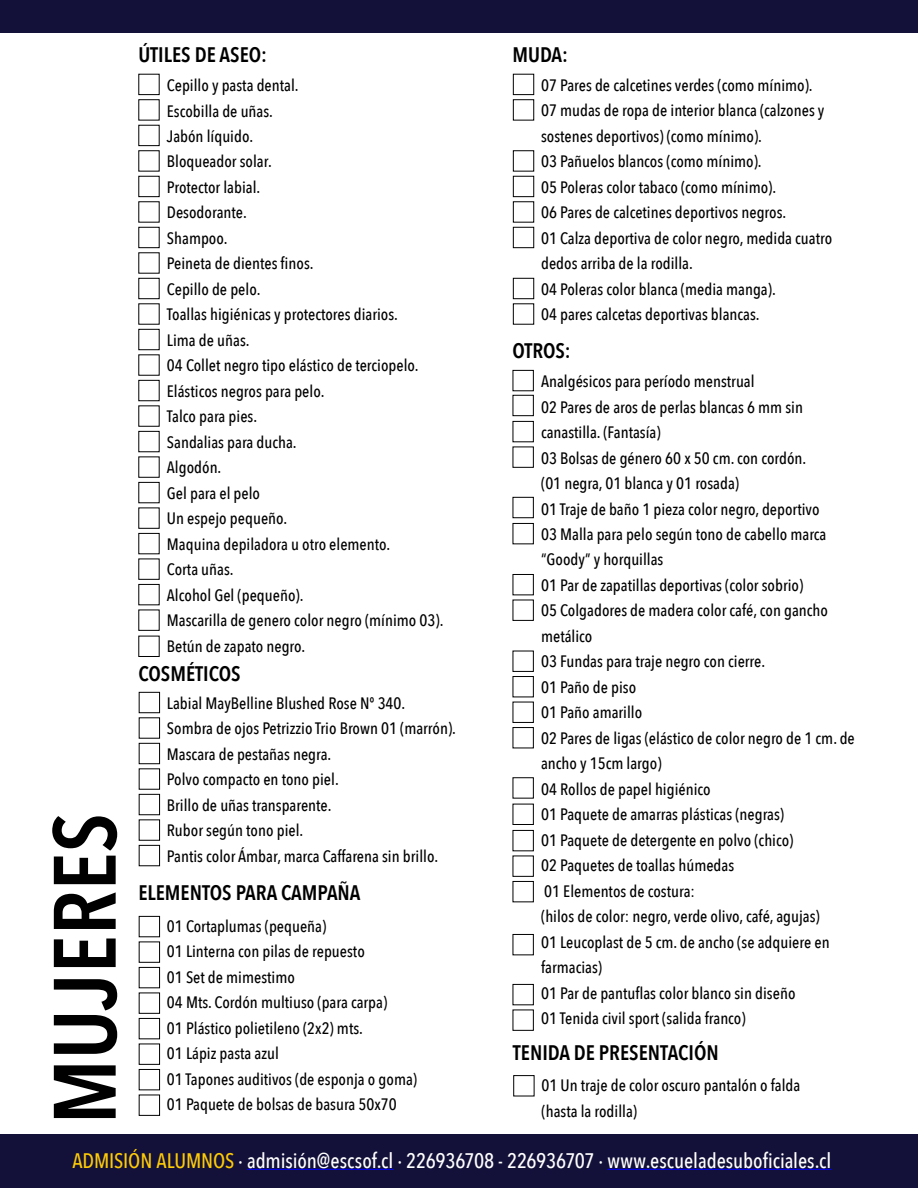
<style>
.page{position:relative;width:918px;height:1188px;background:#fff}
.page>*{position:absolute;margin:0;border:0;box-sizing:border-box;transform-origin:0 0}
.t1{font:600 87.3px "Avenir Next Condensed";color:#000}
.t2{font:500 21px "Avenir Next Condensed";letter-spacing:-.005em;color:#fff}
.t3{font:600 21px "Avenir Next Condensed";color:#000}
.t4{font:500 16.5px/25.5px "Avenir Next Condensed";color:#000}
.s1{color:#fecb04}
</style>
<div class="page">
<div style="left:513px;top:370px;width:21px;height:21px;border:1px solid #000"></div>
<div style="left:513px;top:395px;width:21px;height:21px;border:1px solid #000"></div>
<div style="left:513px;top:74px;width:21px;height:21px;border:1px solid #000"></div>
<div style="left:139px;top:916px;width:21px;height:21px;border:1px solid #000"></div>
<div style="left:139px;top:692px;width:21px;height:21px;border:1px solid #000"></div>
<div style="left:138px;top:278px;width:22px;height:21px;border:1px solid #000"></div>
<div style="left:513px;top:574px;width:21px;height:21px;border:1px solid #000"></div>
<div style="left:513px;top:278px;width:21px;height:21px;border:1px solid #000"></div>
<div style="left:513px;top:497px;width:21px;height:21px;border:1px solid #000"></div>
<div style="left:513px;top:176px;width:21px;height:21px;border:1px solid #000"></div>
<div style="left:139px;top:743px;width:21px;height:21px;border:1px solid #000"></div>
<div style="left:139px;top:1018px;width:21px;height:21px;border:1px solid #000"></div>
<div style="left:513px;top:676px;width:21px;height:21px;border:1px solid #000"></div>
<div style="left:513px;top:856px;width:21px;height:21px;border:1px solid #000"></div>
<div style="left:513px;top:984px;width:21px;height:21px;border:1px solid #000"></div>
<div style="left:513px;top:934px;width:21px;height:21px;border:1px solid #000"></div>
<div style="left:513px;top:421px;width:21px;height:21px;border:1px solid #000"></div>
<div style="left:139px;top:967px;width:21px;height:21px;border:1px solid #000"></div>
<div style="left:138px;top:329px;width:22px;height:21px;border:1px solid #000"></div>
<div style="left:138px;top:227px;width:22px;height:21px;border:1px solid #000"></div>
<div style="left:513px;top:523px;width:21px;height:21px;border:1px solid #000"></div>
<div style="left:513px;top:227px;width:21px;height:21px;border:1px solid #000"></div>
<div style="left:139px;top:794px;width:21px;height:21px;border:1px solid #000"></div>
<div style="left:139px;top:845px;width:21px;height:21px;border:1px solid #000"></div>
<div style="left:139px;top:1069px;width:21px;height:21px;border:1px solid #000"></div>
<div style="left:513px;top:727px;width:21px;height:21px;border:1px solid #000"></div>
<div style="left:513px;top:804px;width:21px;height:21px;border:1px solid #000"></div>
<div style="left:513px;top:777px;width:21px;height:22px;border:1px solid #000"></div>
<div style="left:513px;top:99px;width:21px;height:21px;border:1px solid #000"></div>
<div style="left:139px;top:942px;width:21px;height:21px;border:1px solid #000"></div>
<div style="left:513px;top:600px;width:21px;height:21px;border:1px solid #000"></div>
<div style="left:513px;top:201px;width:21px;height:22px;border:1px solid #000"></div>
<div style="left:139px;top:768px;width:21px;height:22px;border:1px solid #000"></div>
<div style="left:139px;top:819px;width:21px;height:22px;border:1px solid #000"></div>
<div style="left:139px;top:1044px;width:21px;height:21px;border:1px solid #000"></div>
<div style="left:513px;top:702px;width:21px;height:21px;border:1px solid #000"></div>
<div style="left:513px;top:881px;width:21px;height:21px;border:1px solid #000"></div>
<div style="left:513px;top:1010px;width:21px;height:21px;border:1px solid #000"></div>
<div style="left:513px;top:447px;width:21px;height:21px;border:1px solid #000"></div>
<div style="left:513px;top:150px;width:21px;height:22px;border:1px solid #000"></div>
<div style="left:139px;top:993px;width:21px;height:21px;border:1px solid #000"></div>
<div style="left:513px;top:651px;width:21px;height:21px;border:1px solid #000"></div>
<div style="left:513px;top:830px;width:21px;height:21px;border:1px solid #000"></div>
<div style="left:139px;top:1095px;width:21px;height:21px;border:1px solid #000"></div>
<div style="left:0;top:0;width:918px;height:33px;background:#131139"></div>
<div style="left:513px;top:1075px;width:21px;height:21px;border:1px solid #000"></div>
<div style="left:0;top:1134px;width:918px;height:54px;background:#131139"></div>
<hr style="left:247px;top:1169px;width:147px;height:1px;background:#00f">
<hr style="left:607px;top:1169px;width:224px;height:1px;background:#00f">
<h1 class="t1" style="left:10px;top:1124px;width:313px;rotate:-90deg">MUJERES</h1>
<p class="t3" style="left:138px;top:37px;width:130px">ÚTILES DE ASEO:</p>
<p class="t4" style="left:167px;top:72px;width:278px">Cepillo y pasta dental.<br>Escobilla de uñas.<br>Jabón líquido.<br>Bloqueador solar.<br>Protector labial.<br>Desodorante.<br>Shampoo.<br>Peineta de dientes finos.<br>Cepillo de pelo.<br>Toallas higiénicas y protectores diarios.<br>Lima de uñas.<br>04 Collet negro tipo elástico de terciopelo.<br>Elásticos negros para pelo.<br>Talco para pies.<br>Sandalias para ducha.<br>Algodón.<br>Gel para el pelo<br>Un espejo pequeño.<br>Maquina depiladora u otro elemento.<br>Corta uñas.<br>Alcohol Gel (pequeño).<br>Mascarilla de genero color negro (mínimo 03).<br>Betún de zapato negro.</p>
<p class="t3" style="left:138px;top:656px;width:104px">COSMÉTICOS</p>
<p class="t4" style="left:167px;top:690px;width:291px">Labial MayBelline Blushed Rose Nº 340.<br>Sombra de ojos Petrizzio Trio Brown 01 (marrón).<br>Mascara de pestañas negra.<br>Polvo compacto en tono piel.<br>Brillo de uñas transparente.<br>Rubor según tono piel.<br>Pantis color Ámbar, marca Caffarena sin brillo.</p>
<p class="t3" style="left:138px;top:875px;width:224px">ELEMENTOS PARA CAMPAÑA</p>
<p class="t4" style="left:167px;top:913px;width:252px">01 Cortaplumas (pequeña)<br>01 Linterna con pilas de repuesto<br>01 Set de mimestimo<br>04 Mts. Cordón multiuso (para carpa)<br>01 Plástico polietileno (2x2) mts.<br>01 Lápiz pasta azul<br>01 Tapones auditivos (de esponja o goma)<br>01 Paquete de bolsas de basura 50x70</p>
<p class="t3" style="left:513px;top:37px;width:57px">MUDA:</p>
<p class="t4" style="left:541px;top:72px;width:293px">07 Pares de calcetines verdes (como mínimo).<br>07 mudas de ropa de interior blanca (calzones y sostenes deportivos) (como mínimo).<br>03 Pañuelos blancos (como mínimo).<br>05 Poleras color tabaco (como mínimo).<br>06 Pares de calcetines deportivos negros.<br>01 Calza deportiva de color negro, medida cuatro dedos arriba de la rodilla.<br>04 Poleras color blanca (media manga).<br>04 pares calcetas deportivas blancas.</p>
<p class="t3" style="left:513px;top:333px;width:60px">OTROS:</p>
<p class="t4" style="left:541px;top:368px;width:315px">Analgésicos para período menstrual<br>02 Pares de aros de perlas blancas 6 mm sin canastilla. (Fantasía)<br>03 Bolsas de género 60 x 50 cm. con cordón.<br>(01 negra, 01 blanca y 01 rosada)<br>01 Traje de baño 1 pieza color negro, deportivo<br>03 Malla para pelo según tono de cabello marca “Goody” y horquillas<br>01 Par de zapatillas deportivas (color sobrio)<br>05 Colgadores de madera color café, con gancho metálico<br>03 Fundas para traje negro con cierre.<br>01 Paño de piso<br>01 Paño amarillo<br>02 Pares de ligas (elástico de color negro de 1 cm. de ancho y 15cm largo)<br>04 Rollos de papel higiénico<br>01 Paquete de amarras plásticas (negras)<br>01 Paquete de detergente en polvo (chico)<br>02 Paquetes de toallas húmedas<br>01 Elementos de costura:<br>(hilos de color: negro, verde olivo, café, agujas)<br>01 Leucoplast de 5 cm. de ancho (se adquiere en farmacias)<br>01 Par de pantuflas color blanco sin diseño<br>01 Tenida civil sport (salida franco)</p>
<p class="t3" style="left:513px;top:1034px;width:207px">TENIDA DE PRESENTACIÓN</p>
<p class="t4" style="left:542px;top:1073px;width:260px">01 Un traje de color oscuro pantalón o falda (hasta la rodilla)</p>
<p class="t2" style="left:72px;top:1148px;width:761px"><span class="s1">ADMISIÓN ALUMNOS</span> · admisión@escsof.cl · 226936708 - 226936707 · www.escueladesuboficiales.cl</p>
</div>
